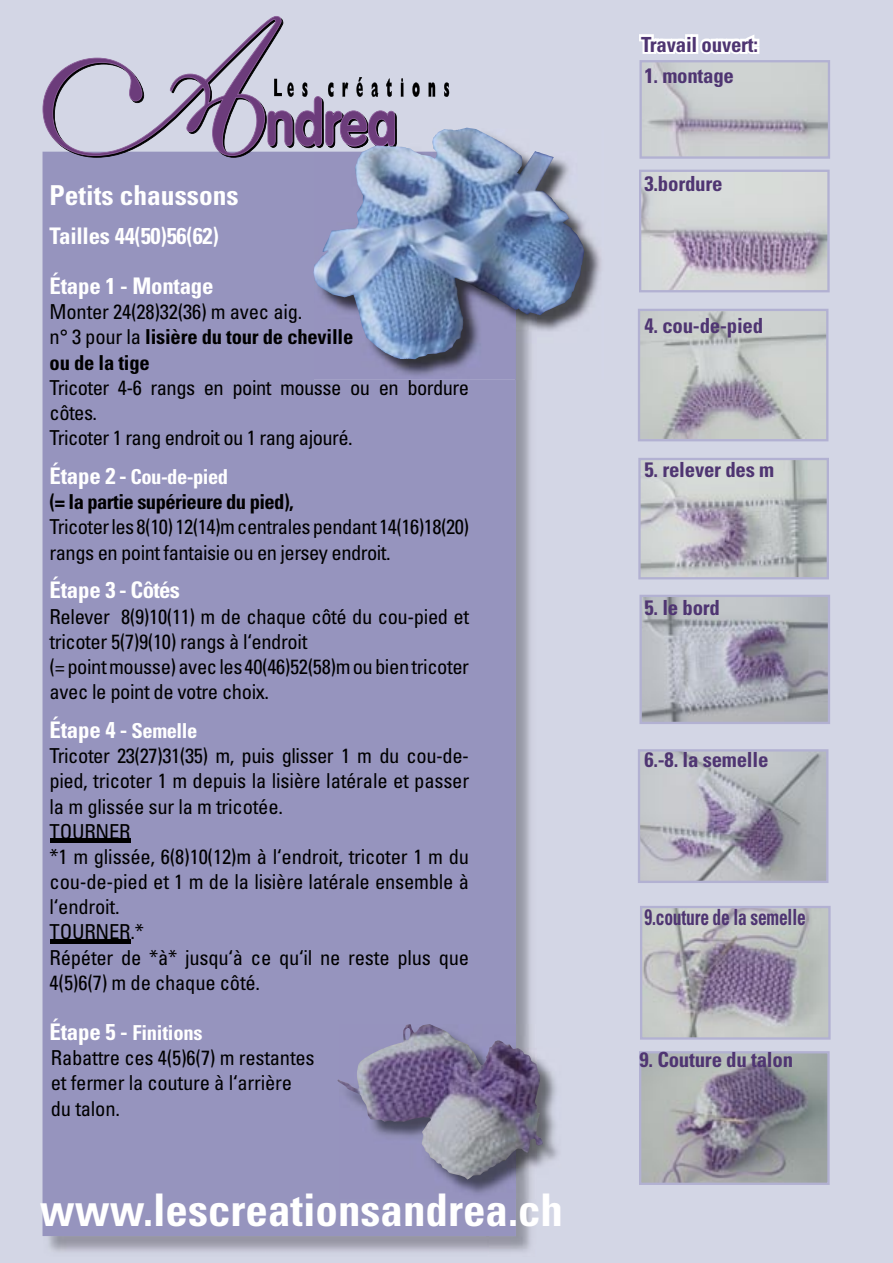
<style>
.page{position:relative;width:893px;height:1263px;background:#d3d6e5}
.page>*{position:absolute;margin:0;border:0;box-sizing:border-box;transform-origin:0 0}
.t1{font:700 condensed 45px "Univers";color:#fff}
.t2{font:700 condensed 27.45px "Univers";color:#fff}
.t3{font:700 condensed 22.95px/50.4px "Univers";letter-spacing:-.01em;color:#fff}
.t4{font:700 condensed 22.35px "Univers";letter-spacing:-.01em;color:#4f3572;scale:.78 1}
.t5{font:700 condensed 20.85px "Univers";letter-spacing:-.01em;color:#4f3572}
.t6{font:condensed 20.55px/25.2px "Univers";letter-spacing:-.02em;color:#000}
.t7{font:700 condensed 20.55px/25.2px "Univers";letter-spacing:-.025em;color:#000}
.s1{font-weight:700}
.s2{font-size:22.95px;color:#fff}
.s3{color:#fff}
.s4{font-size:20.55px}
.s5{font-weight:700;font-size:22.95px;color:#fff}
.s6{font-weight:700;color:#fff}
</style>
<div class="page">
<div style="left:43px;top:158px;width:473px;height:1078px;background:#9694be"></div>
<img style="left:340px;top:1060px;width:218px;height:139px">
<img style="left:337px;top:1024px;width:203px;height:154px">
<svg style="left:412px;top:82px;width:8px;height:15px"></svg>
<svg style="left:429px;top:82px;width:6px;height:15px"></svg>
<svg style="left:444px;top:82px;width:5px;height:15px"></svg>
<img style="left:403px;top:128px;width:198px;height:203px">
<img style="left:314px;top:152px;width:223px;height:228px">
<svg style="left:43px;top:16px;width:360px;height:142px"></svg>
<img style="left:325px;top:128px;width:8px;height:18px">
<img style="left:340px;top:128px;width:55px;height:18px">
<img style="left:517px;top:151px;width:67px;height:125px">
<div style="left:50px;top:838px;width:80px;height:5px;background:#000"></div>
<div style="left:50px;top:939px;width:80px;height:5px;background:#000"></div>
<svg style="left:639px;top:170px;width:191px;height:122px"></svg>
<svg style="left:638px;top:309px;width:190px;height:132px;background:#bec0c3"></svg>
<svg style="left:638px;top:458px;width:191px;height:121px"></svg>
<svg style="left:639px;top:595px;width:191px;height:129px;background:#aaabb6"></svg>
<svg style="left:638px;top:749px;width:190px;height:134px;background:#b0b0ba"></svg>
<svg style="left:640px;top:906px;width:191px;height:134px;background:#b0adb6"></svg>
<svg style="left:639px;top:1051px;width:191px;height:134px;background:#9898a0"></svg>
<svg style="left:639px;top:34px;width:191px;height:125px"></svg>
<div style="left:752px;top:39px;width:7px;height:7px;border:5px solid #fff"></div>
<div style="left:752px;top:47px;width:7px;height:7px;border:5px solid #fff"></div>
<h2 class="t2" style="left:50px;top:178px;width:191px">Petits chaussons</h2>
<p class="t3" style="left:50px;top:210px;width:171px">Tailles 44(50)56(62)<br>Étape 1 - Montage</p>
<p class="t6" style="left:50px;top:299px;width:305px">Monter 24(28)32(36) m avec aig.<br>n° 3 pour la <span class="s1">lisière du tour de cheville ou de la tige</span></p>
<p class="t6" style="left:50px;top:374px;width:421px">Tricoter 4-6 rangs en point mousse ou en bordure côtes.<br>Tricoter 1 rang endroit ou 1 rang ajouré.</p>
<p class="t7" style="left:50px;top:464px;width:246px"><span class="s2">Étape 2 -</span> <span class="s3">Cou-de-pied<br></span>(= la partie supérieure du pied),</p>
<p class="t6" style="left:50px;top:514px;width:421px">Tricoter les 8(10) 12(14)m centrales pendant 14(16)18(20) rangs en point fantaisie ou en jersey endroit.</p>
<p class="t3" style="left:50px;top:565px;width:132px">Étape 3 - Côtés</p>
<p class="t6" style="left:50px;top:603px;width:421px">Relever 8(9)10(11) m de chaque côté du cou-pied et tricoter 5(7)9(10) rangs à l‘endroit<br>(= point mousse) avec les 40(46)52(58)m ou bien tricoter avec le point de votre choix.</p>
<p class="t3" style="left:50px;top:704px;width:149px">Étape 4 - <span class="s4">Semelle</span></p>
<p class="t6" style="left:50px;top:743px;width:421px">Tricoter 23(27)31(35) m, puis glisser 1 m du cou-de&shy;pied, tricoter 1 m depuis la lisière latérale et passer la m glissée sur la m tricotée.<br>TOURNER<br>*1 m glissée, 6(8)10(12)m à l‘endroit, tricoter 1 m du cou-de-pied et 1 m de la lisière latérale ensemble à l‘endroit.<br>TOURNER.*<br>Répéter de *à* jusqu‘à ce qu‘il ne reste plus que 4(5)6(7) m de chaque côté.</p>
<p class="t6" style="left:50px;top:1020px;width:267px"><span class="s5">Étape 5 -</span> <span class="s6">Finitions<br></span>Rabattre ces 4(5)6(7) m restantes et fermer la couture à l‘arrière du talon.</p>
<h1 class="t1" style="left:40px;top:1182px;width:525px">www.lescreationsandrea.ch</h1>
<p class="t5" style="left:641px;top:31px;width:118px">Travail ouvert:</p>
<p class="t5" style="left:644px;top:63px;width:91px">1. montage</p>
<p class="t5" style="left:644px;top:171px;width:80px">3.bordure</p>
<p class="t5" style="left:644px;top:312px;width:120px">4. cou-de-pied</p>
<p class="t5" style="left:644px;top:457px;width:131px">5. relever des m</p>
<p class="t5" style="left:644px;top:595px;width:77px">5. le bord</p>
<p class="t5" style="left:644px;top:746px;width:126px">6.-8. la semelle</p>
<p class="t4" style="left:644px;top:904px;width:208px">9.couture de la semelle</p>
<p class="t5" style="left:640px;top:1047px;width:155px">9. Couture du talon</p>
</div>
